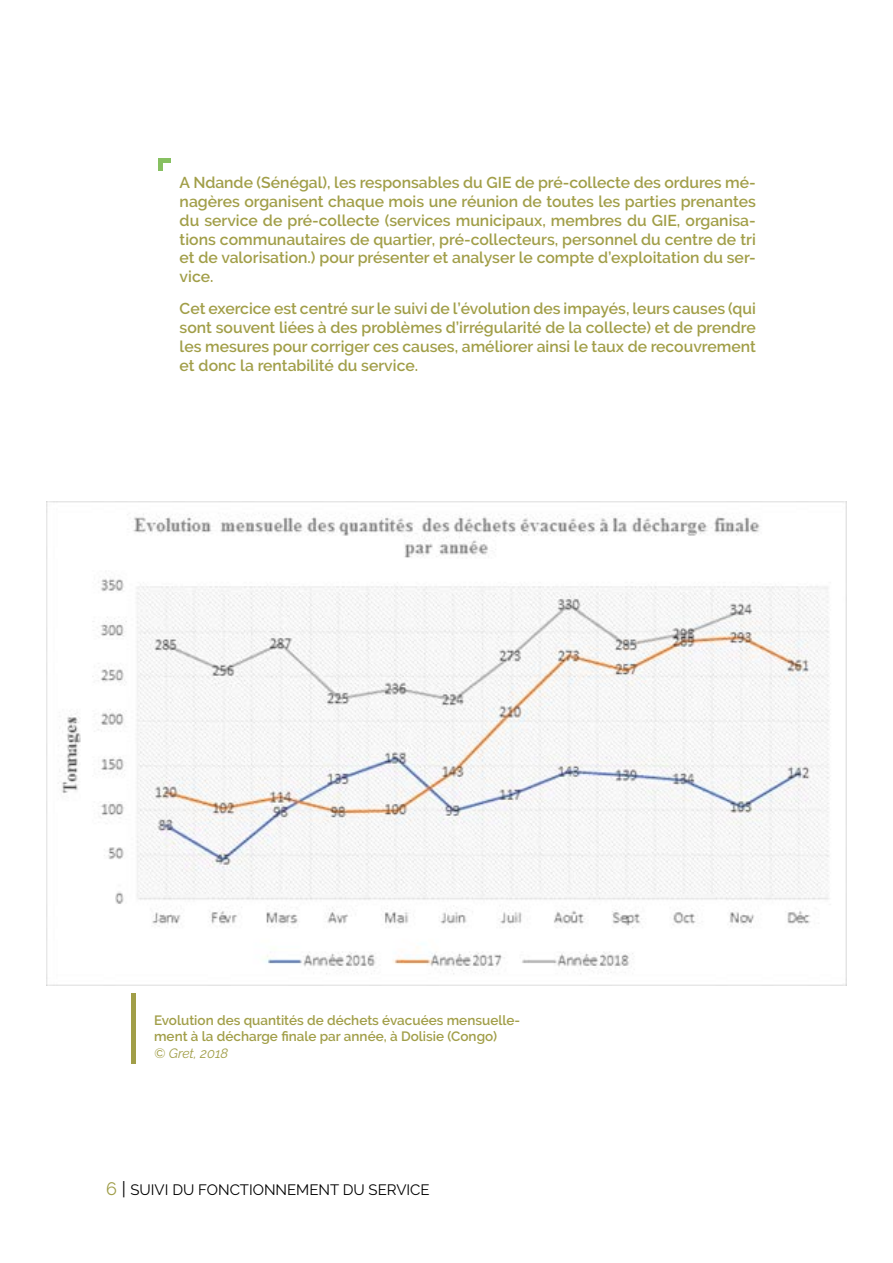
<style>
.page{position:relative;width:893px;height:1263px;background:#fff}
.page>*{position:absolute;margin:0;border:0;box-sizing:border-box;transform-origin:0 0}
.t1{font:600 15.75px/18.9px "Raleway";color:#a19e48;text-align:justify}
.t2{font:15px "Raleway";color:#000}
.t3{font:600 13.5px/16.2px "Raleway";color:#a19e48}
.t4{font:italic 13.5px "Raleway";color:#a19e48}
.s1{font-size:18px;color:#9f9d48}
.s2{font-size:18px}
</style>
<div class="page">
<div style="left:158px;top:158px;width:13px;height:5px;background:#87c061"></div>
<div style="left:158px;top:158px;width:5px;height:13px;background:#87c061"></div>
<img style="left:47px;top:502px;width:799px;height:484px">
<hr style="left:132px;top:994px;width:4px;height:70px;background:#a19e48">
<p class="t1" style="left:180px;top:173px;width:578px">A Ndande (Sénégal), les responsables du GIE de pré-collecte des ordures mé&shy;nagères organisent chaque mois une réunion de toutes les parties prenantes du service de pré-collecte (services municipaux, membres du GIE, organisa&shy;tions communautaires de quartier, pré-collecteurs, personnel du centre de tri et de valorisation.) pour présenter et analyser le compte d’exploitation du ser&shy;vice.</p>
<p class="t1" style="left:180px;top:299px;width:578px">Cet exercice est centré sur le suivi de l’évolution des impayés, leurs causes (qui sont souvent liées à des problèmes d’irrégularité de la collecte) et de prendre les mesures pour corriger ces causes, améliorer ainsi le taux de recouvrement et donc la rentabilité du service.</p>
<p class="t3" style="left:154px;top:1012px;width:368px">Evolution des quantités de déchets évacuées mensuelle&shy;ment à la décharge finale par année, à Dolisie (Congo)</p>
<p class="t4" style="left:154px;top:1045px;width:76px">© Gret, 2018</p>
<p class="t2" style="left:106px;top:1181px;width:325px"><span class="s1">6</span> <span class="s2">|</span> SUIVI DU FONCTIONNEMENT DU SERVICE</p>
</div>
